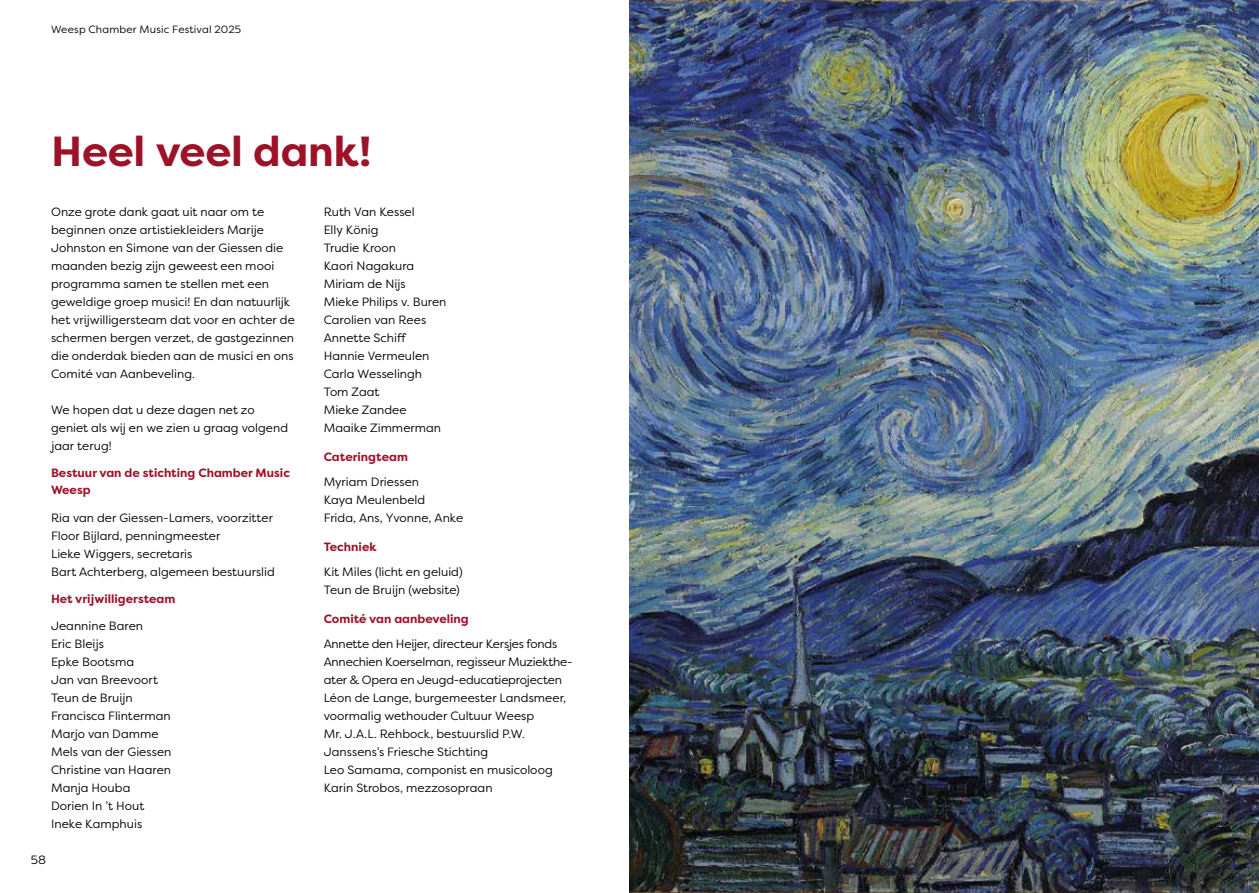
<style>
.page{position:relative;width:1259px;height:893px;background:#fff}
.page>*{position:absolute;margin:0;border:0;box-sizing:border-box;transform-origin:0 0}
.t1{font:700 42px "Filson Pro";letter-spacing:-.005em;color:#9c1328}
.t2{font:12px/18px "Filson Pro";color:#000}
.t3{font:700 12px/16.5px "Filson Pro";color:#9c1328}
.t4{font:10.5px "Filson Pro";letter-spacing:.015em;color:#000}
</style>
<div class="page">
<img style="left:629px;top:0;width:630px;height:893px">
<p class="t4" style="left:51px;top:22px;width:192px">Weesp Chamber Music Festival 2025</p>
<h1 class="t1" style="left:51px;top:125px;width:322px">Heel veel dank!</h1>
<p class="t2" style="left:51px;top:202px;width:245px">Onze grote dank gaat uit naar om te beginnen onze artistiekleiders Marije Johnston en Simone van der Giessen die maanden bezig zijn geweest een mooi programma samen te stellen met een geweldige groep musici! En dan natuurlijk het vrijwilligersteam dat voor en achter de schermen bergen verzet, de gastgezinnen die onderdak bieden aan de musici en ons Comité van Aanbeveling.</p>
<p class="t2" style="left:51px;top:400px;width:239px">We hopen dat u deze dagen net zo geniet als wij en we zien u graag volgend jaar terug!</p>
<p class="t3" style="left:51px;top:465px;width:240px">Bestuur van de stichting Chamber Music<br>Weesp</p>
<p class="t2" style="left:51px;top:508px;width:225px">Ria van der Giessen-Lamers, voorzitter Floor Bijlard, penningmeester<br>Lieke Wiggers, secretaris<br>Bart Achterberg, algemeen bestuurslid</p>
<p class="t3" style="left:51px;top:591px;width:126px">Het vrijwilligersteam</p>
<p class="t2" style="left:51px;top:616px;width:122px">Jeannine Baren<br>Eric Bleijs<br>Epke Bootsma<br>Jan van Breevoort<br>Teun de Bruijn<br>Francisca Flinterman<br>Marjo van Damme<br>Mels van der Giessen<br>Christine van Haaren<br>Manja Houba<br>Dorien In ’t Hout<br>Ineke Kamphuis</p>
<p class="t2" style="left:31px;top:851px;width:17px">58</p>
<p class="t2" style="left:324px;top:202px;width:124px">Ruth Van Kessel<br>Elly König<br>Trudie Kroon<br>Kaori Nagakura<br>Miriam de Nijs<br>Mieke Philips v. Buren<br>Carolien van Rees<br>Annette Schiff<br>Hannie Vermeulen<br>Carla Wesselingh<br>Tom Zaat<br>Mieke Zandee<br>Maaike Zimmerman</p>
<p class="t3" style="left:324px;top:448px;width:86px">Cateringteam</p>
<p class="t2" style="left:324px;top:472px;width:141px">Myriam Driessen<br>Kaya Meulenbeld<br>Frida, Ans, Yvonne, Anke</p>
<p class="t3" style="left:324px;top:538px;width:54px">Techniek</p>
<p class="t2" style="left:324px;top:562px;width:140px">Kit Miles (licht en geluid)<br>Teun de Bruijn (website)</p>
<p class="t3" style="left:324px;top:610px;width:147px">Comité van aanbeveling</p>
<p class="t2" style="left:324px;top:634px;width:250px">Annette den Heijer, directeur Kersjes fonds Annechien Koerselman, regisseur Muziekthe&shy;ater &amp; Opera en Jeugd-educatieprojecten Léon de Lange, burgemeester Landsmeer, voormalig wethouder Cultuur Weesp<br>Mr. J.A.L. Rehbock, bestuurslid P.W.<br>Janssens’s Friesche Stichting<br>Leo Samama, componist en musicoloog Karin Strobos, mezzosopraan</p>
</div>
